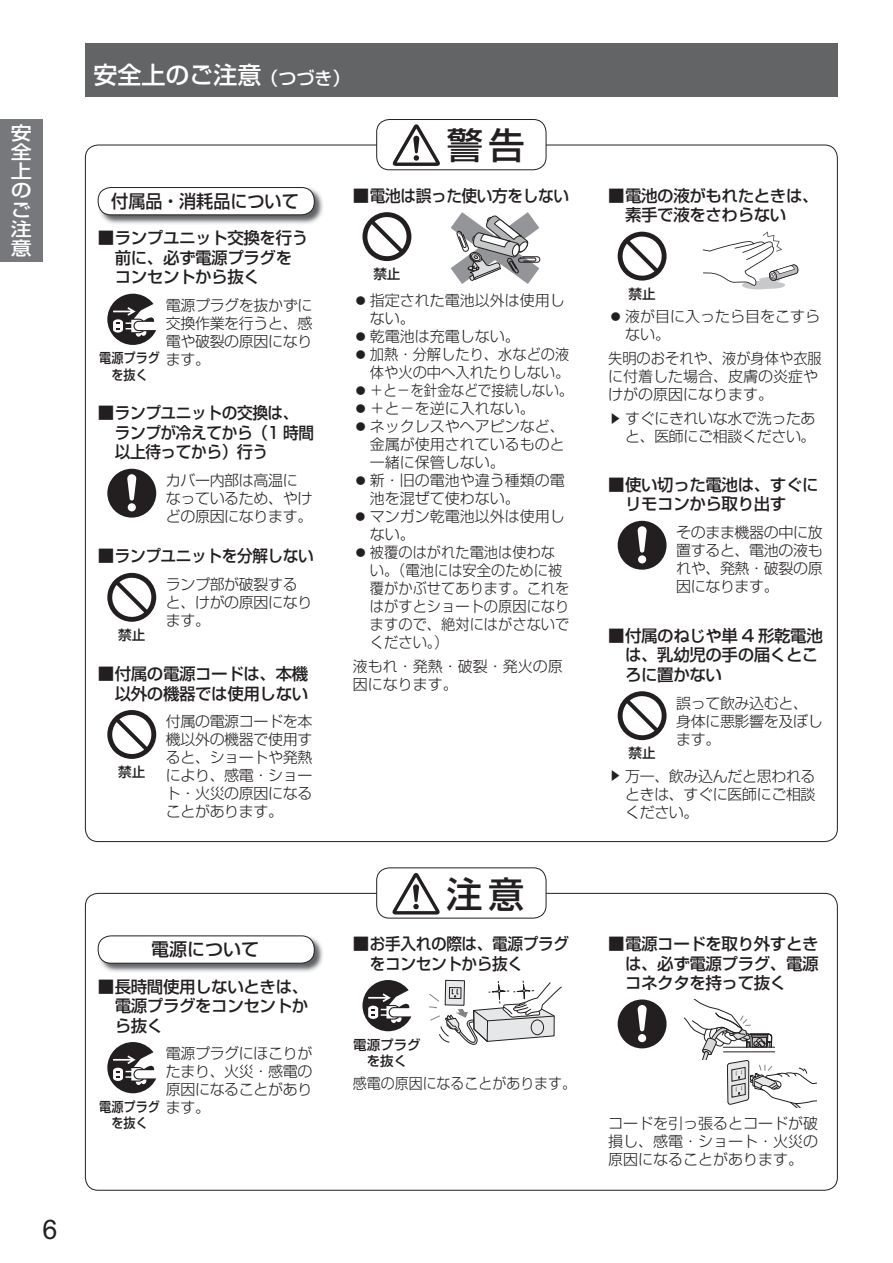
<style>
.page{position:relative;width:893px;height:1263px;background:#fff}
.page>*{position:absolute;margin:0;border:0;box-sizing:border-box;transform-origin:0 0}
.t1{font:36.15px "Shin Go Pro Medium 90 msp RKSJ H";color:#231f20}
.t2{font:27px "Arial";color:#231f20}
.t3{font:24px "Shin Go Pro Medium 90 msp RKSJ H";color:#fff}
.t4{font:18.45px/19.2px "Shin Go Pro Medium 90 msp RKSJ H";color:#fff;text-align:justify;scale:1.14 1}
.t5{font:18px "Shin Go Pro Medium 90 msp RKSJ H";color:#231f20;scale:.95 1}
.t6{font:18px "Shin Go Pro Medium 90 msp RKSJ H";color:#231f20}
.t7{font:16.5px/19.5px "Shin Go Pro Medium 90 msp RKSJ H";letter-spacing:-.025em;color:#231f20}
.t8{font:15px/18px "Shin Go Pro Light 90 msp RKSJ H";color:#231f20;text-align:justify}
.t9{font:15px/18px "Shin Go Pro Light 90 msp RKSJ H";letter-spacing:-.025em;color:#231f20}
.t10{font:15px/18px "Shin Go Pro Light 90 msp RKSJ H";color:#231f20;scale:.95 1}
.t11{font:15px "Shin Go Pro Light 90 msp RKSJ H";color:#231f20;scale:.93 1}
.t12{font:13.5px/16.5px "Shin Go Pro Medium 90 msp RKSJ H";color:#231f20;scale:.9 1}
.t13{font:13.5px/16.5px "Shin Go Pro Medium 90 msp RKSJ H";color:#231f20;text-align:center}
.s1{font-size:18px}
.s2{font-family:"Shin Go Pro Light 90 msp RKSJ H";font-size:15px}
</style>
<div class="page">
<div style="left:85px;top:43px;width:753px;height:54px;background:#636466"></div>
<div style="left:0;top:119px;width:42px;height:143px;background:#77787b"></div>
<div style="left:376px;top:867px;width:170px;height:52px;border:1px solid #231f20;border-radius:13px"></div>
<svg style="left:393px;top:873px;width:47px;height:42px"></svg>
<div style="left:376px;top:119px;width:170px;height:51px;border:1px solid #231f20;border-radius:13px"></div>
<svg style="left:393px;top:124px;width:47px;height:42px"></svg>
<svg style="left:362px;top:980px;width:49px;height:51px"></svg>
<svg style="left:429px;top:980px;width:133px;height:65px"></svg>
<svg style="left:618px;top:521px;width:48px;height:49px"></svg>
<svg style="left:107px;top:573px;width:49px;height:49px"></svg>
<svg style="left:107px;top:469px;width:49px;height:49px"></svg>
<svg style="left:362px;top:212px;width:49px;height:49px"></svg>
<svg style="left:450px;top:212px;width:91px;height:72px"></svg>
<svg style="left:618px;top:232px;width:48px;height:49px"></svg>
<div style="left:757px;top:282px;width:28px;height:7px;background:#c6c8ca;border-radius:50%"></div>
<div style="left:742px;top:281px;width:33px;height:8px;background:#c6c8ca;border-radius:50%"></div>
<svg style="left:703px;top:232px;width:95px;height:54px"></svg>
<svg style="left:107px;top:294px;width:49px;height:51px"></svg>
<img style="left:98px;top:187px;width:225px;height:37px">
<div style="left:98px;top:188px;width:216px;height:27px;background:#fff;border-radius:13px"></div>
<div style="left:98px;top:187px;width:217px;height:28px;border:1px solid #231f20;border-radius:13px"></div>
<svg style="left:618px;top:1000px;width:48px;height:48px"></svg>
<svg style="left:685px;top:1000px;width:131px;height:108px"></svg>
<svg style="left:107px;top:1042px;width:49px;height:51px"></svg>
<img style="left:98px;top:936px;width:225px;height:36px">
<div style="left:98px;top:936px;width:216px;height:27px;background:#fff;border-radius:13px"></div>
<div style="left:98px;top:936px;width:217px;height:28px;border:1px solid #231f20;border-radius:13px"></div>
<svg style="left:107px;top:710px;width:49px;height:49px"></svg>
<svg style="left:618px;top:691px;width:48px;height:49px"></svg>
<p class="t4" style="left:11px;top:126px;width:20px">安全上のご注意</p>
<h2 class="t2" style="left:42px;top:1214px;width:17px">6</h2>
<h3 class="t3" style="left:94px;top:66px;width:258px">安全上のご注意 <span class="s1">（つづき）</span></h3>
<p class="t5" style="left:111px;top:194px;width:199px">付属品・消耗品について</p>
<p class="t7" style="left:115px;top:230px;width:195px;text-indent:-17px">■ランプユニット交換を行う前に、必ず電源プラグをコンセントから抜く</p>
<p class="t8" style="left:166px;top:299px;width:148px">電源プラグを抜かずに交換作業を行うと、感電や破裂の原因になり</p>
<p class="t12" style="left:111px;top:352px;width:111px;text-indent:-12px">電源プラグ <span class="s2">ます。</span>を抜く</p>
<p class="t7" style="left:115px;top:406px;width:201px;text-indent:-17px">■ランプユニットの交換は、ランプが冷えてから（1 時間以上待ってから）行う</p>
<p class="t9" style="left:166px;top:474px;width:148px">カバー内部は高温になっているため、やけどの原因になります。</p>
<p class="t7" style="left:98px;top:549px;width:218px">■ランプユニットを分解しない</p>
<p class="t9" style="left:166px;top:578px;width:148px">ランプ部が破裂すると、けがの原因になります。</p>
<p class="t13" style="left:118px;top:629px;width:28px">禁止</p>
<p class="t7" style="left:98px;top:666px;width:212px;text-align:right">■付属の電源コードは、本機以外の機器では使用しない</p>
<p class="t8" style="left:166px;top:715px;width:148px">付属の電源コードを本機以外の機器で使用すると、ショートや発熱により、感電・ショート・火災の原因になることがあります。</p>
<p class="t13" style="left:118px;top:766px;width:28px">禁止</p>
<h1 class="t1" style="left:447px;top:132px;width:79px">警告</h1>
<p class="t7" style="left:353px;top:188px;width:218px">■電池は誤った使い方をしない</p>
<p class="t13" style="left:373px;top:268px;width:28px">禁止</p>
<p class="t8" style="left:370px;top:293px;width:206px;text-align:left">指定された電池以外は使用しない。<br>乾電池は充電しない。<br>加熱・分解したり、水などの液体や火の中へ入れたりしない。＋と－を針金などで接続しない。＋と－を逆に入れない。<br>ネックレスやヘアピンなど、金属が使用されているものと一緒に保管しない。<br>新・旧の電池や違う種類の電池を混ぜて使わない。<br>マンガン乾電池以外は使用しない。<br>被覆のはがれた電池は使わな<br>い。（電池には安全のために被覆がかぶせてあります。これをはがすとショートの原因になりますので、絶対にはがさないでください。）</p>
<p class="t8" style="left:353px;top:659px;width:212px">液もれ・発熱・破裂・発火の原因になります。</p>
<p class="t6" style="left:151px;top:943px;width:109px">電源について</p>
<p class="t7" style="left:115px;top:979px;width:195px;text-align:justify;text-indent:-17px">■長時間使用しないときは、電源プラグをコンセントから抜く</p>
<p class="t8" style="left:166px;top:1047px;width:148px">電源プラグにほこりがたまり、火災・感電の原因になることがあり</p>
<p class="t12" style="left:111px;top:1100px;width:111px;text-indent:-12px">電源プラグ <span class="s2">ます。</span>を抜く</p>
<h1 class="t1" style="left:446px;top:881px;width:79px">注意</h1>
<p class="t7" style="left:370px;top:936px;width:201px;text-indent:-17px">■お手入れの際は、電源プラグをコンセントから抜く</p>
<p class="t13" style="left:353px;top:1038px;width:69px">電源プラグを抜く</p>
<p class="t11" style="left:353px;top:1078px;width:242px">感電の原因になることがあります。</p>
<p class="t7" style="left:625px;top:188px;width:195px;text-indent:-17px">■電池の液がもれたときは、素手で液をさわらない</p>
<p class="t13" style="left:629px;top:287px;width:28px">禁止</p>
<p class="t8" style="left:625px;top:310px;width:197px">液が目に入ったら目をこすらない。</p>
<p class="t10" style="left:608px;top:352px;width:226px">失明のおそれや、液が身体や衣服に付着した場合、皮膚の炎症やけがの原因になります。</p>
<p class="t9" style="left:625px;top:412px;width:192px">すぐにきれいな水で洗ったあと、医師にご相談ください。</p>
<p class="t7" style="left:625px;top:477px;width:195px;text-indent:-17px">■使い切った電池は、すぐにリモコンから取り出す</p>
<p class="t8" style="left:676px;top:526px;width:148px">そのまま機器の中に放置すると、電池の液もれや、発熱・破裂の原因になります。</p>
<p class="t7" style="left:625px;top:628px;width:199px;text-indent:-17px">■付属のねじや単 4 形乾電池は、乳幼児の手の届くところに置かない</p>
<p class="t9" style="left:676px;top:696px;width:148px">誤って飲み込むと、身体に悪影響を及ぼします。</p>
<p class="t13" style="left:629px;top:747px;width:28px">禁止</p>
<p class="t8" style="left:625px;top:769px;width:192px">万一、飲み込んだと思われるときは、すぐに医師にご相談ください。</p>
<p class="t7" style="left:625px;top:936px;width:195px;text-align:justify;text-indent:-17px">■電源コードを取り外すときは、必ず電源プラグ、電源コネクタを持って抜く</p>
<p class="t8" style="left:608px;top:1117px;width:211px">コードを引っ張るとコードが破損し、感電・ショート・火災の原因になることがあります。</p>
</div>
